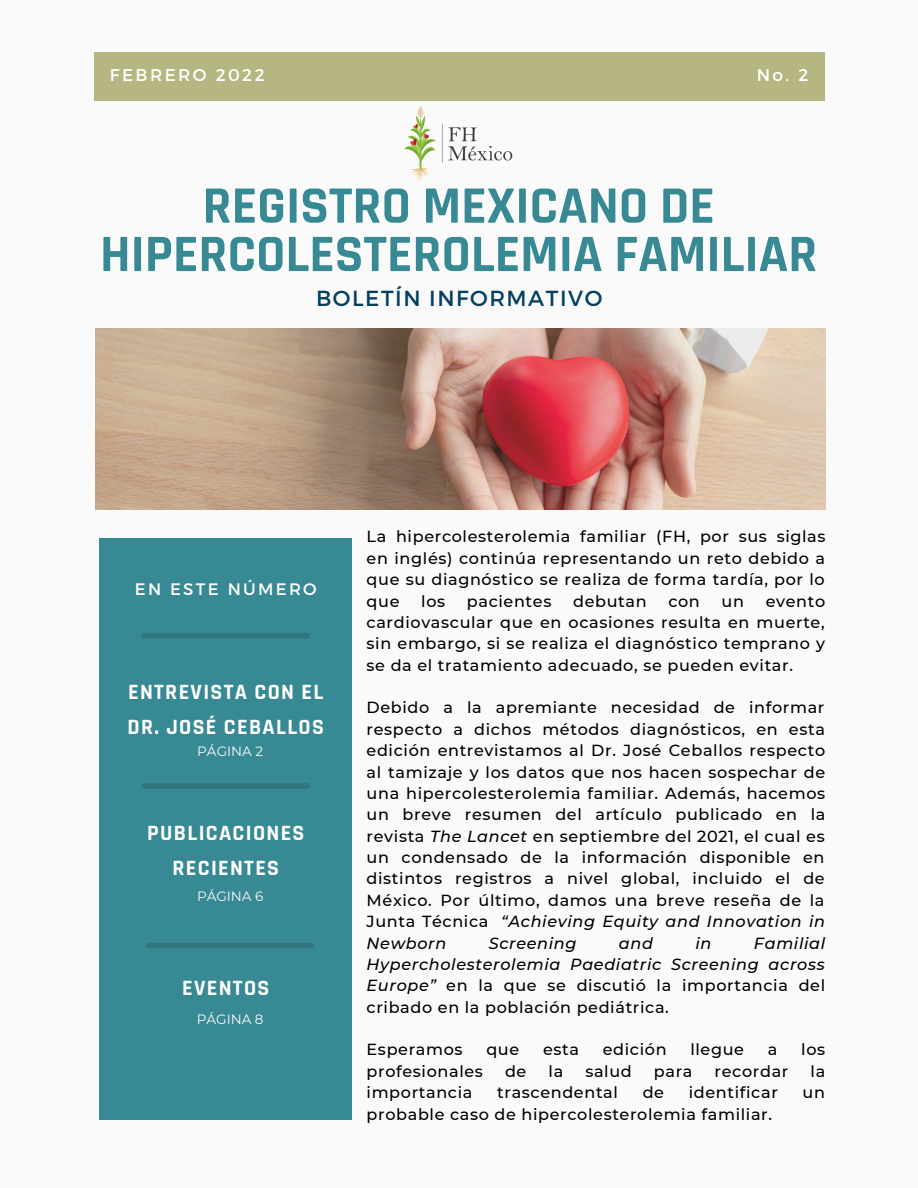
<style>
.page{position:relative;width:918px;height:1188px;background:#fafafa}
.page>*{position:absolute;margin:0;border:0;box-sizing:border-box;transform-origin:0 0}
.t1{font:700 53.1px/48.3px "Rajdhani";color:#378994;text-align:center}
.t2{font:700 22.05px/34.8px "Rajdhani";letter-spacing:.06em;color:#fff}
.t3{font:21.75px "Montserrat";letter-spacing:.07em;color:#033f63}
.t4{font:16.95px "Montserrat";letter-spacing:.14em;color:#fff}
.t5{font:16.65px "Montserrat";letter-spacing:.14em;color:#fff}
.t6{font:500 16.05px/21.3px "Montserrat";letter-spacing:.04em;color:#000;text-align:justify}
.t7{font:italic 500 16.05px "Montserrat";letter-spacing:.04em;color:#000}
.t8{font:13.5px "Montserrat";color:#fafafa}
.s1{font-style:italic}
</style>
<div class="page">
<div style="left:95px;top:53px;width:730px;height:47px;background:#b5b682"></div>
<div style="left:100px;top:538px;width:252px;height:582px;background:#378994"></div>
<img style="left:95px;top:328px;width:730px;height:182px">
<img style="left:405px;top:107px;width:108px;height:75px">
<div style="left:144px;top:633px;width:163px;height:5px;background:#2f767f"></div>
<div style="left:144px;top:783px;width:163px;height:6px;background:#2f767f"></div>
<div style="left:148px;top:943px;width:164px;height:5px;background:#2f767f"></div>
<p class="t4" style="left:110px;top:64px;width:156px">FEBRERO 2022</p>
<p class="t4" style="left:757px;top:64px;width:53px">No. 2</p>
<p class="t1" style="left:100px;top:183px;width:719px">REGISTRO MEXICANO DE<br>HIPERCOLESTEROLEMIA FAMILIAR</p>
<p class="t3" style="left:316px;top:284px;width:288px">BOLETÍN INFORMATIVO</p>
<p class="t5" style="left:135px;top:578px;width:183px">EN ESTE NÚMERO</p>
<p class="t2" style="left:128px;top:675px;width:198px">ENTREVISTA CON EL<br>DR. JOSÉ CEBALLOS</p>
<p class="t8" style="left:197px;top:743px;width:67px">PÁGINA 2</p>
<p class="t2" style="left:147px;top:816px;width:159px;text-align:center">PUBLICACIONES<br>RECIENTES</p>
<p class="t8" style="left:197px;top:888px;width:68px">PÁGINA 6</p>
<p class="t2" style="left:182px;top:971px;width:89px">EVENTOS</p>
<p class="t8" style="left:197px;top:1011px;width:68px">PÁGINA 8</p>
<p class="t6" style="left:367px;top:526px;width:460px">La hipercolesterolemia familiar (FH, por sus siglas en inglés) continúa representando un reto debido a que su diagnóstico se realiza de forma tardía, por lo que</p>
<p class="t6" style="left:421px;top:590px;width:25px">los</p>
<p class="t6" style="left:467px;top:590px;width:86px">pacientes</p>
<p class="t6" style="left:573px;top:590px;width:75px">debutan</p>
<p class="t6" style="left:668px;top:590px;width:33px">con</p>
<p class="t6" style="left:722px;top:590px;width:24px">un</p>
<p class="t6" style="left:367px;top:590px;width:460px;text-indent:399px">evento cardiovascular que en ocasiones resulta en muerte, sin embargo, si se realiza el diagnóstico temprano y se da el tratamiento adecuado, se pueden evitar.</p>
<p class="t6" style="left:367px;top:697px;width:460px">Debido a la apremiante necesidad de informar respecto a dichos métodos diagnósticos, en esta edición entrevistamos al Dr. José Ceballos respecto al tamizaje y los datos que nos hacen sospechar de una hipercolesterolemia familiar. Además, hacemos un breve resumen del artículo publicado en la revista <span class="s1">The Lancet</span> en septiembre del 2021, el cual es un condensado de la información disponible en distintos registros a nivel global, incluido el de México. Por último, damos una breve reseña de la Junta Técnica <span class="s1">“Achieving Equity and Innovation in Newborn</span></p>
<p class="t6" style="left:367px;top:932px;width:460px;text-indent:387px"><span class="s1">Familial Hypercholesterolemia Paediatric Screening across Europe”</span> en la que se discutió la importancia del cribado en la población pediátrica.</p>
<p class="t6" style="left:367px;top:1039px;width:97px">Esperamos</p>
<p class="t6" style="left:486px;top:1039px;width:34px">que</p>
<p class="t6" style="left:543px;top:1039px;width:37px">esta</p>
<p class="t6" style="left:603px;top:1039px;width:65px">edición</p>
<p class="t6" style="left:690px;top:1039px;width:55px">llegue</p>
<p class="t6" style="left:768px;top:1039px;width:11px">a</p>
<p class="t6" style="left:801px;top:1039px;width:25px">los</p>
<p class="t6" style="left:367px;top:1060px;width:118px">profesionales</p>
<p class="t6" style="left:505px;top:1060px;width:23px">de</p>
<p class="t6" style="left:549px;top:1060px;width:16px">la</p>
<p class="t6" style="left:585px;top:1060px;width:48px">salud</p>
<p class="t6" style="left:654px;top:1060px;width:40px">para</p>
<p class="t6" style="left:715px;top:1060px;width:75px">recordar</p>
<p class="t6" style="left:811px;top:1060px;width:16px">la</p>
<p class="t6" style="left:367px;top:1082px;width:107px">importancia</p>
<p class="t6" style="left:497px;top:1082px;width:122px">trascendental</p>
<p class="t6" style="left:643px;top:1082px;width:23px">de</p>
<p class="t6" style="left:689px;top:1082px;width:91px">identificar</p>
<p class="t6" style="left:803px;top:1082px;width:24px">un</p>
<p class="t6" style="left:367px;top:1103px;width:407px">probable caso de hipercolesterolemia familiar.</p>
<p class="t7" style="left:489px;top:933px;width:89px">Screening</p>
<p class="t7" style="left:619px;top:933px;width:36px">and</p>
<p class="t7" style="left:695px;top:933px;width:18px">in</p>
</div>
